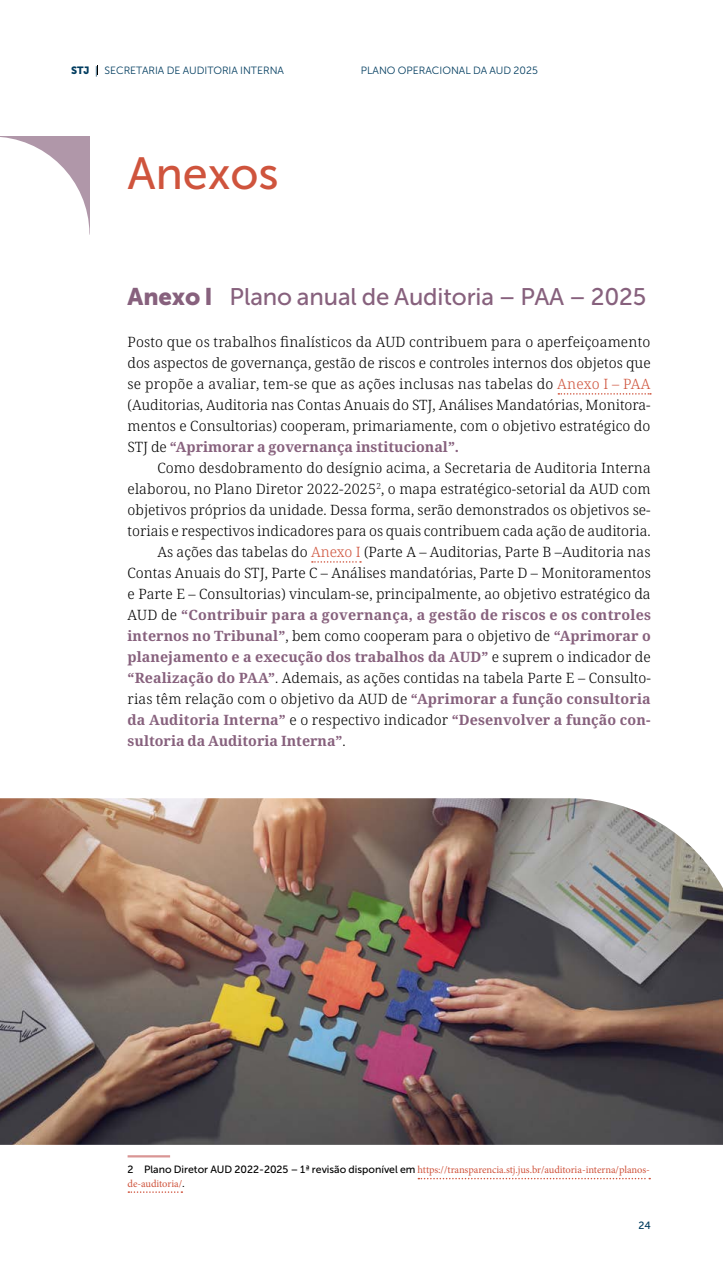
<style>
.page{position:relative;width:723px;height:1276px;background:#fff}
.page>*{position:absolute;margin:0;border:0;box-sizing:border-box;transform-origin:0 0}
.t1{font:45px "Museo Sans 500";color:#cf543d}
.t2{font:24px "Museo Sans 500";letter-spacing:-.005em;color:#87617d}
.t3{font:300 14.25px/21px "Noto Serif";letter-spacing:.005em;color:#000;text-align:justify}
.t4{font:700 14.25px "Noto Serif";letter-spacing:.01em;color:#87617d}
.t5{font:10.5px/13.5px "Minion Pro";letter-spacing:-.01em;color:#cf543d}
.t6{font:10.5px "Museo Sans 300";color:#003c5f}
.t7{font:10.5px "Museo Sans 500";color:#003c5f}
.s1{font-family:"Museo Sans 900"}
.s2{font-family:"Minion Pro"}
.s3{color:#cf543d}
.s4{font-weight:700;color:#87617d}
.s5{font-weight:300;color:#000}
.s6{font-family:"Museo Sans 500";color:#000}
</style>
<div class="page">
<img style="left:0;top:798px;width:723px;height:346px">
<svg style="left:558px;top:393px;width:93px;height:2px"></svg>
<svg style="left:312px;top:561px;width:49px;height:2px"></svg>
<hr style="left:128px;top:1155px;width:42px;height:2px;background:#d99594">
<svg style="left:418px;top:1178px;width:232px;height:1px"></svg>
<svg style="left:128px;top:1191px;width:54px;height:2px"></svg>
<svg style="left:1px;top:137px;width:89px;height:98px"></svg>
<p class="t6" style="left:71px;top:64px;width:214px"><span class="s1">STJ</span> <span class="s2">|</span> SECRETARIA DE AUDITORIA INTERNA</p>
<p class="t6" style="left:361px;top:64px;width:178px">PLANO OPERACIONAL DA AUD 2025</p>
<h1 class="t1" style="left:128px;top:149px;width:153px">Anexos</h1>
<h2 class="t2" style="left:128px;top:283px;width:520px"><span class="s1">Anexo I</span> Plano anual de Auditoria – PAA – 2025</h2>
<p class="t3" style="left:128px;top:331px;width:525px">Posto que os trabalhos finalísticos da AUD contribuem para o aperfeiçoamento dos aspectos de governança, gestão de riscos e controles internos dos objetos que se propõe a avaliar, tem-se que as ações inclusas nas tabelas do <span class="s3">Anexo I – PAA </span>(Auditorias, Auditoria nas Contas Anuais do STJ, Análises Mandatórias, Monitora&shy;mentos e Consultorias) cooperam, primariamente, com o objetivo estratégico do STJ de <span class="s4">“Aprimorar a governança institucional”.</span></p>
<p class="t3" style="left:157px;top:457px;width:495px">Como desdobramento do desígnio acima, a Secretaria de Auditoria Interna</p>
<p class="t3" style="left:128px;top:478px;width:524px">elaborou, no Plano Diretor 2022-2025<sup>2</sup>, o mapa estratégico-setorial da AUD com</p>
<p class="t3" style="left:128px;top:499px;width:524px">objetivos próprios da unidade. Dessa forma, serão demonstrados os objetivos se-</p>
<p class="t3" style="left:128px;top:520px;width:524px">toriais e respectivos indicadores para os quais contribuem cada ação de auditoria.</p>
<p class="t3" style="left:157px;top:541px;width:495px">As ações das tabelas do <span class="s3">Anexo I</span> (Parte A – Auditorias, Parte B –Auditoria nas</p>
<p class="t3" style="left:128px;top:562px;width:525px">Contas Anuais do STJ, Parte C – Análises mandatórias, Parte D – Monitoramentos</p>
<p class="t3" style="left:128px;top:583px;width:524px">e Parte E – Consultorias) vinculam-se, principalmente, ao objetivo estratégico da</p>
<p class="t4" style="left:128px;top:604px;width:525px"><span class="s5">AUD de</span> “Contribuir para a governança, a gestão de riscos e os controles</p>
<p class="t3" style="left:128px;top:625px;width:525px"><span class="s4">internos no Tribunal”</span>, bem como cooperam para o objetivo de <span class="s4">“Aprimorar o</span></p>
<p class="t4" style="left:128px;top:646px;width:524px">planejamento e a execução dos trabalhos da AUD” <span class="s5">e suprem o indicador de</span></p>
<p class="t3" style="left:128px;top:667px;width:525px"><span class="s4">“Realização do PAA”</span>. Ademais, as ações contidas na tabela Parte E – Consulto-</p>
<p class="t3" style="left:128px;top:688px;width:525px">rias têm relação com o objetivo da AUD de <span class="s4">“Aprimorar a função consultoria</span></p>
<p class="t4" style="left:128px;top:709px;width:524px">da Auditoria Interna” <span class="s5">e o respectivo indicador</span> “Desenvolver a função con-</p>
<p class="t4" style="left:128px;top:730px;width:220px">sultoria da Auditoria Interna”<span class="s5">.</span></p>
<p class="t5" style="left:128px;top:1163px;width:524px"><span class="s6">2 Plano Diretor AUD 2022-2025 – 1ª revisão disponível em</span> https://transparencia.stj.jus.br/auditoria-interna/planos&shy;de-auditoria/<span class="s6">.</span></p>
<p class="t7" style="left:638px;top:1219px;width:14px">24</p>
</div>
